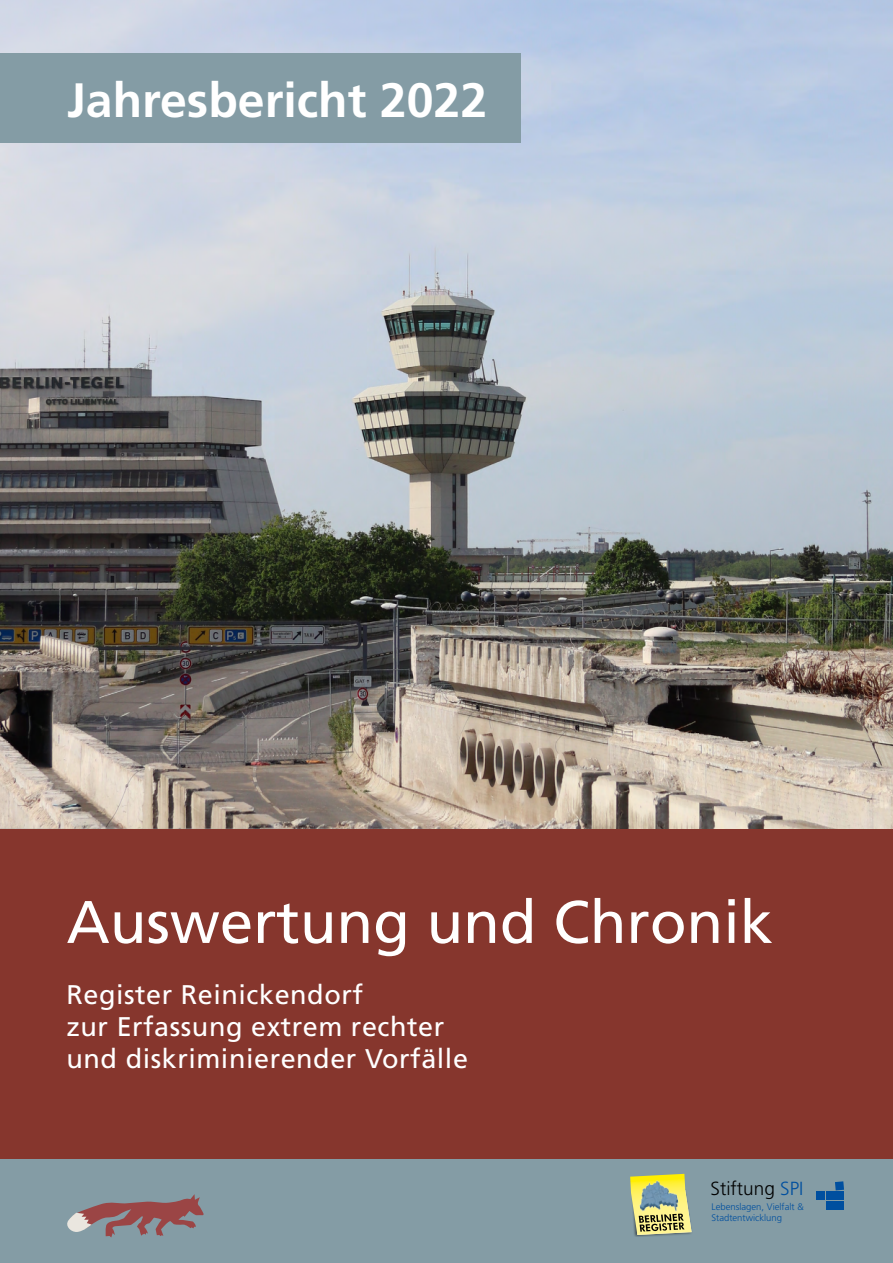
<style>
.page{position:relative;width:893px;height:1263px;background:#fff}
.page>*{position:absolute;margin:0;border:0;box-sizing:border-box;transform-origin:0 0}
.t1{font:60px "Frutiger LT Std";color:#fff}
.t2{font:700 48.3px "Frutiger LT Std";color:#fff}
.t3{font:27px/32.4px "Frutiger LT Std";letter-spacing:.02em;color:#fff}
.t4{font:300 19.05px "Frutiger LT Com";color:#000}
.t5{font:300 9.45px/11.4px "Frutiger LT Com";color:#004f9f}
.s1{color:#004f9f}
</style>
<div class="page">
<img style="left:0;top:0;width:893px;height:829px">
<div style="left:0;top:829px;width:893px;height:434px;background:#86362d"></div>
<div style="left:0;top:1159px;width:893px;height:104px;background:#849ca5"></div>
<svg style="left:67px;top:1194px;width:137px;height:43px"></svg>
<div style="left:817px;top:1192px;width:8px;height:8px;background:#004f9f"></div>
<div style="left:826px;top:1192px;width:8px;height:8px;background:#004f9f"></div>
<div style="left:836px;top:1192px;width:8px;height:8px;background:#004f9f"></div>
<div style="left:826px;top:1201px;width:8px;height:9px;background:#004f9f"></div>
<div style="left:836px;top:1201px;width:8px;height:9px;background:#004f9f"></div>
<svg style="left:835px;top:1181px;width:9px;height:9px"></svg>
<div style="left:0;top:54px;width:520px;height:89px;background:#849ca5"></div>
<div style="left:631px;top:1187px;width:62px;height:50px;background:#000;opacity:.55"></div>
<svg style="left:630px;top:1174px;width:62px;height:61px"></svg>
<img style="left:634px;top:1176px;width:48px;height:44px">
<h2 class="t2" style="left:67px;top:71px;width:421px">Jahresbericht 2022</h2>
<h1 class="t1" style="left:67px;top:887px;width:708px">Auswertung und Chronik</h1>
<p class="t3" style="left:67px;top:978px;width:403px">Register Reinickendorf<br>zur Erfassung extrem rechter und diskriminierender Vorfälle</p>
<p class="t4" style="left:711px;top:1177px;width:94px">Stiftung <span class="s1">SPI</span></p>
<p class="t5" style="left:711px;top:1200px;width:94px">Lebenslagen, Vielfalt &amp;<br>Stadtentwicklung</p>
</div>
